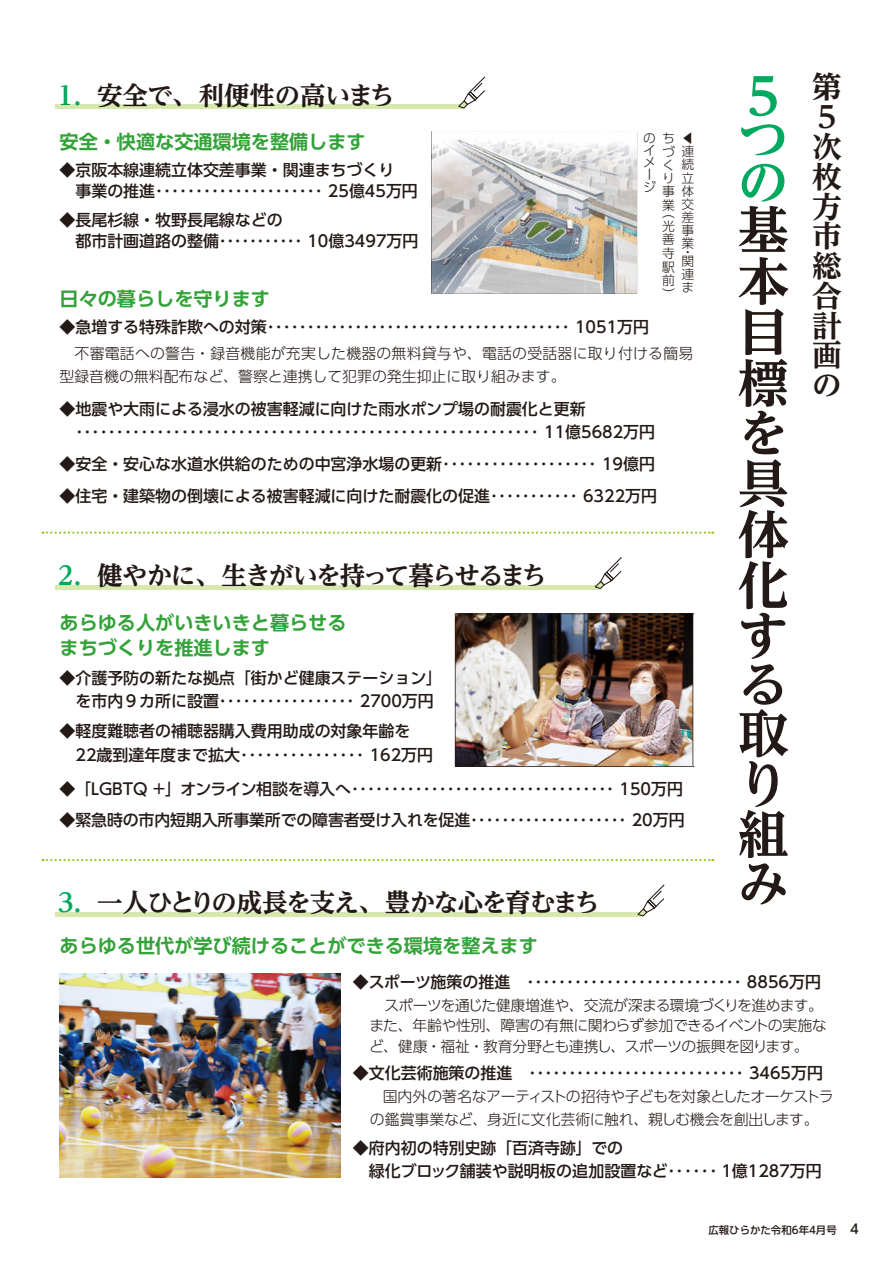
<style>
.page{position:relative;width:893px;height:1263px;background:#fff}
.page>*{position:absolute;margin:0;border:0;box-sizing:border-box;transform-origin:0 0}
.t1{font:700 expanded 51px/50.2px "UD Reimin Pro";color:#231916}
.t2{font:700 expanded 51px/42.8px "UD Reimin Pro";color:#00a960}
.t3{font:700 expanded 29.7px/29.7px "UD Reimin Pro";color:#231916}
.t4{font:700 expanded 25.5px "UD Reimin Pro";letter-spacing:-.07em;color:#231916}
.t5{font:700 expanded 25.5px "UD Reimin Pro";letter-spacing:-.01em;color:#231916}
.t6{font:700 19.2px/24.5px "UD Shin Go Pro De";color:#33a239}
.t7{font:500 15.9px/23.4px "UD Shin Go Pro";color:#231916}
.t8{font:300 14.85px/23.4px "UD Shin Go Pro";letter-spacing:.015em;color:#231916}
.t9{font:300 14.85px/19.2px "UD Shin Go Pro";letter-spacing:-.035em;color:#231916;text-align:right}
.t10{font:300 14.85px/23.4px "UD Shin Go Pro";letter-spacing:-.03em;color:#231916;text-align:center}
.t11{font:300 14.85px "UD Shin Go Pro";letter-spacing:-.04em;color:#231916}
.t12{font:300 12.75px/13px "UD Shin Go Pro";color:#231916}
.t13{font:500 10.35px "UD Shin Go Pro";color:#231916}
.s1{color:#00a960}
.s2{font-weight:500;font-size:15.9px}
.s3{font-size:13.35px}
</style>
<div class="page">
<img style="left:432px;top:139px;width:205px;height:154px">
<img style="left:455px;top:614px;width:239px;height:153px">
<img style="left:60px;top:974px;width:280px;height:204px">
<hr style="left:55px;top:105px;width:409px;height:4px;background:#d7e8af">
<svg style="left:457px;top:76px;width:29px;height:33px"></svg>
<hr style="left:55px;top:585px;width:545px;height:4px;background:#d7e8af">
<svg style="left:594px;top:557px;width:28px;height:33px"></svg>
<hr style="left:55px;top:913px;width:588px;height:4px;background:#d7e8af">
<svg style="left:636px;top:884px;width:29px;height:33px"></svg>
<svg style="left:43px;top:531px;width:670px;height:3px"></svg>
<svg style="left:43px;top:859px;width:670px;height:2px"></svg>
<h3 class="t5" style="left:53px;top:74px;width:343px"><span class="s1">１．</span>安全で、利便性の高いまち</h3>
<p class="t6" style="left:60px;top:129px;width:308px">安全・快適な交通環境を整備します</p>
<p class="t7" style="left:60px;top:158px;width:360px;line-height:21.3px">◆京阪本線連続立体交差事業・関連まちづくり<br>　事業の推進･････････････････････ 25億45万円</p>
<p class="t7" style="left:60px;top:208px;width:360px;line-height:21.3px">◆長尾杉線・牧野長尾線などの<br>　都市計画道路の整備･･･････････ 10億3497万円</p>
<p class="t12" style="left:681px;top:131px;width:14px">◀連続立体交差事業</p>
<p class="t12" style="left:681px;top:247px;width:13px;line-height:9.1px">・関</p>
<p class="t12" style="left:681px;top:268px;width:14px">連ま</p>
<p class="t12" style="left:643px;top:131px;width:14px;line-height:12.3px">のイメージ</p>
<p class="t12" style="left:662px;top:131px;width:14px">ちづくり事業</p>
<p class="t12" style="left:662px;top:205px;width:14px;line-height:13.6px;text-align:justify">（光善寺駅前）</p>
<p class="t6" style="left:60px;top:286px;width:212px">日々の暮らしを守ります</p>
<p class="t7" style="left:60px;top:315px;width:591px">◆急増する特殊詐欺への対策･･････････････････････････････････････ 1051万円</p>
<p class="t8" style="left:60px;top:341px;width:635px">　不審電話への警告・録音機能が充実した機器の無料貸与や、電話の受話器に取り付ける簡易型録音機の無料配布など、警察と連携して犯罪の発生抑止に取り組みます。</p>
<p class="t7" style="left:60px;top:397px;width:597px">◆地震や大雨による浸水の被害軽減に向けた雨水ポンプ場の耐震化と更新<br>　･････････････････････････････････････････････････････････ 11億5682万円</p>
<p class="t7" style="left:60px;top:452px;width:597px">◆安全・安心な水道水供給のための中宮浄水場の更新･･･････････････････ 19億円</p>
<p class="t7" style="left:60px;top:484px;width:599px">◆住宅・建築物の倒壊による被害軽減に向けた耐震化の促進･･･････････ 6322万円</p>
<h3 class="t4" style="left:53px;top:555px;width:495px"><span class="s1">２．</span>健やかに、生きがいを持って暮らせるまち</h3>
<p class="t6" style="left:60px;top:610px;width:289px">あらゆる人がいきいきと暮らせるまちづくりを推進します</p>
<p class="t7" style="left:60px;top:666px;width:384px">◆介護予防の新たな拠点「街かど健康ステーション」　を市内９カ所に設置･････････････････ 2700万円</p>
<p class="t7" style="left:60px;top:719px;width:375px">◆軽度難聴者の補聴器購入費用助成の対象年齢を　22歳到達年度まで拡大･･･････････････ 162万円</p>
<p class="t7" style="left:60px;top:776px;width:625px">◆「LGBTQ ＋」オンライン相談を導入へ･････････････････････････････････ 150万円</p>
<p class="t7" style="left:60px;top:808px;width:627px">◆緊急時の市内短期入所事業所での障害者受け入れを促進････････････････････ 20万円</p>
<h3 class="t4" style="left:58px;top:882px;width:543px"><span class="s1">3．</span>一人ひとりの成長を支え、豊かな心を育むまち</h3>
<p class="t6" style="left:60px;top:933px;width:480px">あらゆる世代が学び続けることができる環境を整えます</p>
<h1 class="t2" style="left:738px;top:74px;width:48px">５つの</h1>
<h1 class="t1" style="left:738px;top:204px;width:52px">基本目標を具体化する取り組み</h1>
<h2 class="t3" style="left:812px;top:72px;width:31px">第<br>５次枚方市総合計画の</h2>
<p class="t7" style="left:353px;top:970px;width:469px">◆スポーツ施策の推進　･･･････････････････････････ 8856万円</p>
<p class="t9" style="left:353px;top:995px;width:475px"><span class="s2">　　</span>スポーツを通じた健康増進や、交流が深まる環境づくりを進めます。また、年齢や性別、障害の有無に関わらず参加できるイベントの実施な</p>
<p class="t11" style="left:369px;top:1034px;width:441px">ど、健康・福祉・教育分野とも連携し、スポーツの振興を図ります。</p>
<p class="t7" style="left:353px;top:1061px;width:472px">◆文化芸術施策の推進　･･･････････････････････････ 3465万円</p>
<p class="t10" style="left:353px;top:1084px;width:482px">　　国内外の著名なアーティストの招待や子どもを対象としたオーケストラの鑑賞事業など、身近に文化芸術に触れ、親しむ機会を創出します。</p>
<p class="t7" style="left:353px;top:1135px;width:470px">◆府内初の特別史跡「百済寺跡」での<br>　緑化ブロック舗装や説明板の追加設置など･･････１億1287万円</p>
<p class="t13" style="left:708px;top:1222px;width:152px">広報ひらかた令和6年4月号 <span class="s3">4</span></p>
</div>
